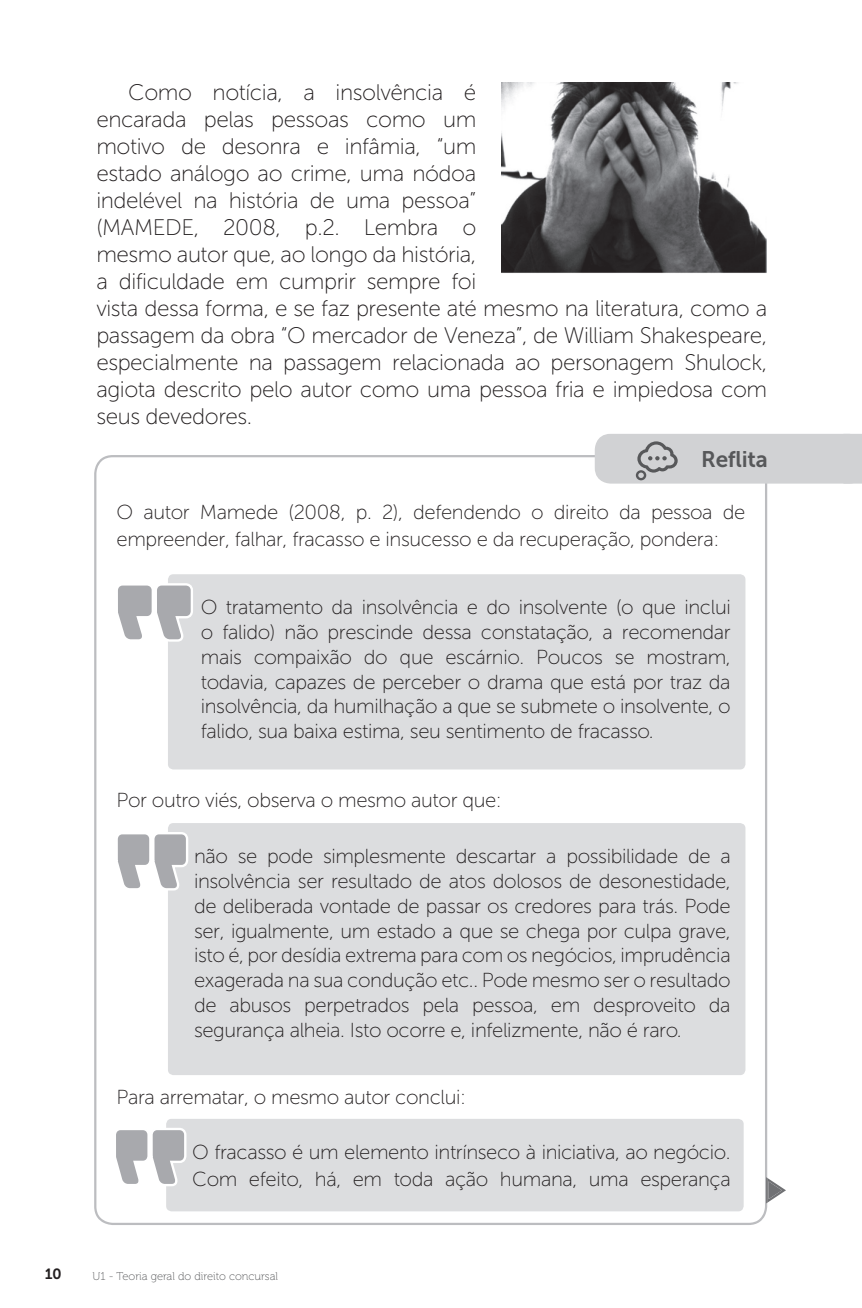
<style>
.page{position:relative;width:862px;height:1308px;background:#fff}
.page>*{position:absolute;margin:0;border:0;box-sizing:border-box;transform-origin:0 0}
.t1{font:22.5px/27px "Museo Sans 100";letter-spacing:-.02em;color:#231f20}
.t2{font:22.5px "Museo Sans 700";letter-spacing:-.01em;color:#57585a}
.t3{font:20.25px/24.8px "Museo Sans 100";letter-spacing:-.02em;color:#231f20}
.t4{font:14.85px "Museo 700";color:#231f20}
.t5{font:11.25px "Museo 100";color:#57585a}
.s1{font-style:italic}
</style>
<div class="page">
<img style="left:501px;top:83px;width:264px;height:190px">
<svg style="left:94px;top:455px;width:672px;height:770px"></svg>
<svg style="left:594px;top:433px;width:267px;height:52px;background:#cfd0d2"></svg>
<div style="left:168px;top:574px;width:577px;height:195px;background:#dcdddf;border-radius:5px"></div>
<svg style="left:114px;top:582px;width:79px;height:69px"></svg>
<div style="left:168px;top:823px;width:577px;height:252px;background:#dcdddf;border-radius:5px"></div>
<svg style="left:114px;top:829px;width:74px;height:72px"></svg>
<div style="left:166px;top:1118px;width:577px;height:93px;background:#dcdddf;border-radius:5px"></div>
<svg style="left:112px;top:1125px;width:75px;height:71px"></svg>
<svg style="left:765px;top:1177px;width:20px;height:26px"></svg>
<p class="t1" style="left:96px;top:79px;width:672px;text-indent:32px">Como notícia, a insolvência é<br>encarada pelas pessoas como um<br>motivo de desonra e infâmia, “um<br>estado análogo ao crime, uma nódoa<br>indelével na história de uma pessoa”<br>(MAMEDE, 2008, p.2. Lembra o<br>mesmo autor que, ao longo da história,<br>a dificuldade em cumprir sempre foi<br>vista dessa forma, e se faz presente até mesmo na literatura, como a passagem da obra “O mercador de Veneza”, de William Shakespeare, especialmente na passagem relacionada ao personagem Shulock, agiota descrito pelo autor como uma pessoa fria e impiedosa com seus devedores.</p>
<p class="t2" style="left:700px;top:447px;width:68px">Reflita</p>
<p class="t3" style="left:116px;top:499px;width:630px;line-height:27px">O autor Mamede (2008, p. 2), defendendo o direito da pessoa de empreender, falhar, fracasso e insucesso e da recuperação, pondera:</p>
<p class="t3" style="left:201px;top:595px;width:531px;text-align:justify">O tratamento da insolvência e do insolvente (o que inclui o falido) não prescinde dessa constatação, a recomendar mais compaixão do que escárnio. Poucos se mostram, todavia, capazes de perceber o drama que está por traz da insolvência, da humilhação a que se submete o insolvente, o falido, sua baixa estima, seu sentimento de fracasso<span class="s1">.</span></p>
<p class="t3" style="left:116px;top:788px;width:386px">Por outro viés, observa o mesmo autor que:</p>
<p class="t3" style="left:194px;top:844px;width:538px;text-align:justify">não se pode simplesmente descartar a possibilidade de a insolvência ser resultado de atos dolosos de desonestidade, de deliberada vontade de passar os credores para trás. Pode ser, igualmente, um estado a que se chega por culpa grave, isto é, por desídia extrema para com os negócios, imprudência exagerada na sua condução etc.. Pode mesmo ser o resultado de abusos perpetrados pela pessoa, em desproveito da segurança alheia. Isto ocorre e, infelizmente, não é raro<span class="s1">.</span></p>
<p class="t3" style="left:116px;top:1085px;width:351px">Para arrematar, o mesmo autor conclui:</p>
<p class="t3" style="left:192px;top:1138px;width:540px;line-height:27px">O fracasso é um elemento intrínseco à iniciativa, ao negócio.<br>Com efeito, há, em toda ação humana, uma esperança</p>
<p class="t4" style="left:45px;top:1265px;width:18px">10</p>
<p class="t5" style="left:92px;top:1269px;width:187px">U1 - Teoria geral do direito concursal</p>
</div>
